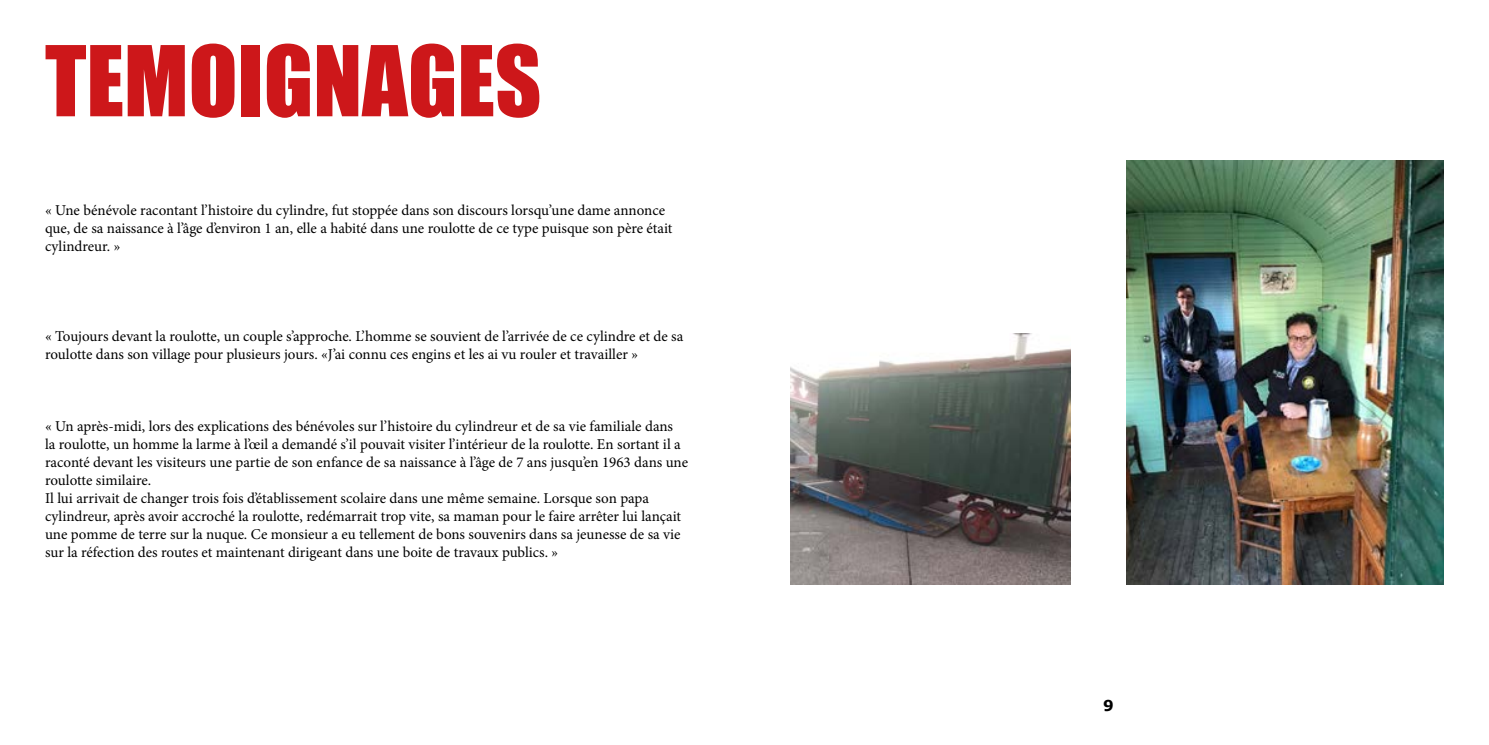
<style>
.page{position:relative;width:1489px;height:745px;background:#fff}
.page>*{position:absolute;margin:0;border:0;box-sizing:border-box;transform-origin:0 0}
.t1{font:90px "Impact";color:#cd171a}
.t2{font:15px/18px "Minion Pro";color:#000}
.t3{font:700 15px "Verdana";color:#000}
</style>
<div class="page">
<img style="left:1126px;top:161px;width:317px;height:422px">
<img style="left:790px;top:333px;width:280px;height:250px">
<h1 class="t1" style="left:45px;top:11px;width:498px">TEMOIGNAGES</h1>
<p class="t2" style="left:45px;top:201px;width:629px">« Une bénévole racontant l’histoire du cylindre, fut stoppée dans son discours lorsqu’une dame annonce que, de sa naissance à l’âge d’environ 1 an, elle a habité dans une roulotte de ce type puisque son père était cylindreur. »</p>
<p class="t2" style="left:45px;top:327px;width:639px">« Toujours devant la roulotte, un couple s’approche. L’homme se souvient de l’arrivée de ce cylindre et de sa roulotte dans son village pour plusieurs jours. «J’ai connu ces engins et les ai vu rouler et travailler »</p>
<p class="t2" style="left:45px;top:417px;width:644px">« Un après-midi, lors des explications des bénévoles sur l’histoire du cylindreur et de sa vie familiale dans<br>la roulotte, un homme la larme à l’œil a demandé s’il pouvait visiter l’intérieur de la roulotte. En sortant il a raconté devant les visiteurs une partie de son enfance de sa naissance à l’âge de 7 ans jusqu’en 1963 dans une roulotte similaire.<br>Il lui arrivait de changer trois fois d’établissement scolaire dans une même semaine. Lorsque son papa cylindreur, après avoir accroché la roulotte, redémarrait trop vite, sa maman pour le faire arrêter lui lançait une pomme de terre sur la nuque. Ce monsieur a eu tellement de bons souvenirs dans sa jeunesse de sa vie sur la réfection des routes et maintenant dirigeant dans une boite de travaux publics. »</p>
<p class="t3" style="left:1103px;top:694px;width:12px">9</p>
</div>
